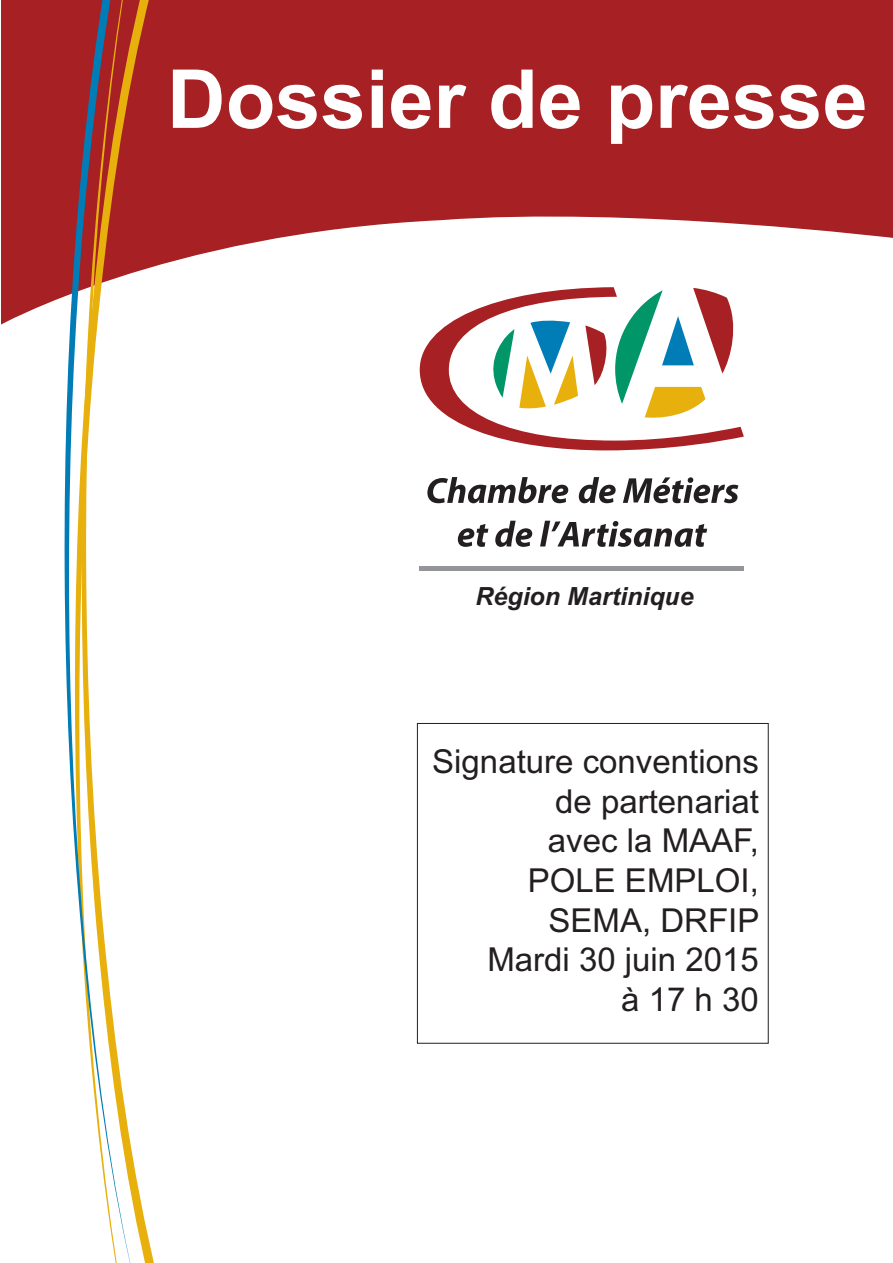
<style>
.page{position:relative;width:893px;height:1263px;background:#fff}
.page>*{position:absolute;margin:0;border:0;box-sizing:border-box;transform-origin:0 0}
.t1{font:700 81.45px "Arial";color:#fff}
.t2{font:33px/39.6px "Arial";color:#231f20;text-align:right}
.t3{font:italic 700 25.05px "Arial";color:#231f20}
</style>
<div class="page">
<svg style="left:2px;top:0;width:891px;height:324px;fill:#a72023"></svg>
<svg style="left:64px;top:0;width:18px;height:938px"></svg>
<svg style="left:82px;top:0;width:78px;height:1263px"></svg>
<div style="left:420px;top:566px;width:324px;height:5px;background:#939598"></div>
<svg style="left:427px;top:477px;width:141px;height:26px"></svg>
<svg style="left:579px;top:477px;width:37px;height:26px"></svg>
<svg style="left:623px;top:477px;width:115px;height:26px"></svg>
<svg style="left:458px;top:524px;width:30px;height:23px"></svg>
<svg style="left:495px;top:521px;width:37px;height:26px"></svg>
<svg style="left:540px;top:521px;width:167px;height:26px"></svg>
<svg style="left:420px;top:287px;width:324px;height:163px"></svg>
<div style="left:417px;top:723px;width:352px;height:320px;border:1px solid #231f20"></div>
<h1 class="t1" style="left:167px;top:45px;width:702px">Dossier de presse</h1>
<p class="t3" style="left:475px;top:579px;width:220px">Région Martinique</p>
<p class="t2" style="left:432px;top:742px;width:329px">Signature conventions de partenariat<br>avec la MAAF,<br>POLE EMPLOI,<br>SEMA, DRFIP<br>Mardi 30 juin 2015 à17h30</p>
</div>
